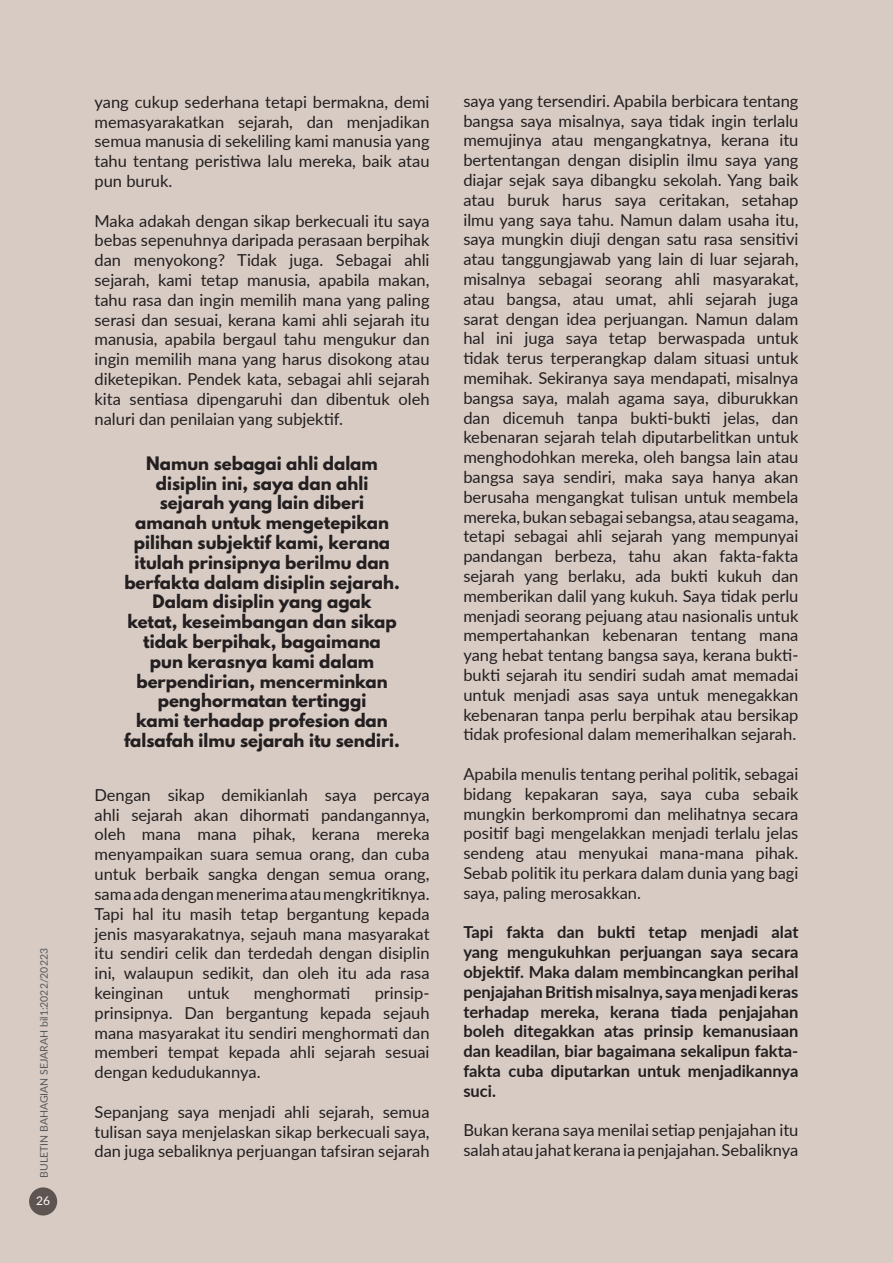
<style>
.page{position:relative;width:893px;height:1263px;background:#d8cbc3}
.page>*{position:absolute;margin:0;border:0;box-sizing:border-box;transform-origin:0 0}
.teks{font:16.5px/19.8px "Lato";color:#231f20;text-align:justify}
.teks-2{font:700 16.5px/19.8px "League Spartan";color:#231f20;text-align:center}
.teks-3{font:700 16.5px/19.8px "Lato";color:#231f20;text-align:justify}
.teks_artikel{font:16.5px/19.8px "Lato";color:#231f20;text-align:justify}
.t1{font:12px "Lato";color:#fff}
.t2{font:10.5px "Lato";color:#57585a}
</style>
<div class="page">
<div style="left:29px;top:1187px;width:28px;height:28px;background:#5e5553;border-radius:50%"></div>
<p class="t2" style="left:36px;top:1178px;width:231px;rotate:-90deg">BULETIN BAHAGIAN SEJARAH bil1:2022/20223</p>
<p class="t1" style="left:36px;top:1191px;width:15px">26</p>
<p class="teks_artikel" style="left:94px;top:91px;width:337px">yang cukup sederhana tetapi bermakna, demi memasyarakatkan sejarah, dan menjadikan semua manusia di sekeliling kami manusia yang tahu tentang peristiwa lalu mereka, baik atau pun buruk.</p>
<p class="teks" style="left:94px;top:210px;width:337px">Maka adakah dengan sikap berkecuali itu saya bebas sepenuhnya daripada perasaan berpihak dan menyokong? Tidak juga. Sebagai ahli sejarah, kami tetap manusia, apabila makan, tahu rasa dan ingin memilih mana yang paling serasi dan sesuai, kerana kami ahli sejarah itu manusia, apabila bergaul tahu mengukur dan ingin memilih mana yang harus disokong atau diketepikan. Pendek kata, sebagai ahli sejarah kita sentiasa dipengaruhi dan dibentuk oleh naluri dan penilaian yang subjektif.</p>
<p class="teks-2" style="left:124px;top:453px;width:277px">Namun sebagai ahli dalam disiplin ini, saya dan ahli sejarah yang lain diberi amanah untuk mengetepikan pilihan subjektif kami, kerana itulah prinsipnya berilmu dan berfakta dalam disiplin sejarah.<br>Dalam disiplin yang agak<br>ketat, keseimbangan dan sikap tidak berpihak, bagaimana<br>pun kerasnya kami dalam berpendirian, mencerminkan penghormatan tertinggi<br>kami terhadap profesion dan falsafah ilmu sejarah itu sendiri.</p>
<p class="teks" style="left:94px;top:784px;width:337px">Dengan sikap demikianlah saya percaya ahli sejarah akan dihormati pandangannya, oleh mana mana pihak, kerana mereka menyampaikan suara semua orang, dan cuba untuk berbaik sangka dengan semua orang, sama ada dengan menerima atau mengkritiknya.<br>Tapi hal itu masih tetap bergantung kepada jenis masyarakatnya, sejauh mana masyarakat itu sendiri celik dan terdedah dengan disiplin ini, walaupun sedikit, dan oleh itu ada rasa keinginan</p>
<p class="teks" style="left:188px;top:982px;width:43px">untuk</p>
<p class="teks" style="left:254px;top:982px;width:98px">menghormati</p>
<p class="teks" style="left:94px;top:982px;width:337px;text-indent:280px">prinsip&shy;prinsipnya. Dan bergantung kepada sejauh mana masyarakat itu sendiri menghormati dan memberi tempat kepada ahli sejarah sesuai dengan kedudukannya.</p>
<p class="teks" style="left:94px;top:1101px;width:337px">Sepanjang saya menjadi ahli sejarah, semua tulisan saya menjelaskan sikap berkecuali saya, dan juga sebaliknya perjuangan tafsiran sejarah</p>
<p class="teks" style="left:463px;top:90px;width:337px">saya yang tersendiri. Apabila berbicara tentang bangsa saya misalnya, saya tidak ingin terlalu memujinya atau mengangkatnya, kerana itu bertentangan dengan disiplin ilmu saya yang diajar sejak saya dibangku sekolah. Yang baik atau buruk harus saya ceritakan, setahap ilmu yang saya tahu. Namun dalam usaha itu, saya mungkin diuji dengan satu rasa sensitivi atau tanggungjawab yang lain di luar sejarah, misalnya sebagai seorang ahli masyarakat, atau bangsa, atau umat, ahli sejarah juga sarat dengan idea perjuangan. Namun dalam hal ini juga saya tetap berwaspada untuk tidak terus terperangkap dalam situasi untuk memihak. Sekiranya saya mendapati, misalnya bangsa saya, malah agama saya, diburukkan dan dicemuh tanpa bukti-bukti jelas, dan kebenaran sejarah telah diputarbelitkan untuk menghodohkan mereka, oleh bangsa lain atau bangsa saya sendiri, maka saya hanya akan berusaha mengangkat tulisan untuk membela mereka, bukan sebagai sebangsa, atau seagama, tetapi sebagai ahli sejarah yang mempunyai pandangan berbeza, tahu akan fakta-fakta sejarah yang berlaku, ada bukti kukuh dan memberikan dalil yang kukuh. Saya tidak perlu menjadi seorang pejuang atau nasionalis untuk mempertahankan kebenaran tentang mana yang hebat tentang bangsa saya, kerana bukti&shy;bukti sejarah itu sendiri sudah amat memadai untuk menjadi asas saya untuk menegakkan kebenaran tanpa perlu berpihak atau bersikap tidak profesional dalam memerihalkan sejarah.</p>
<p class="teks" style="left:463px;top:763px;width:337px">Apabila menulis tentang perihal politik, sebagai bidang kepakaran saya, saya cuba sebaik mungkin berkompromi dan melihatnya secara positif bagi mengelakkan menjadi terlalu jelas sendeng atau menyukai mana-mana pihak.<br>Sebab politik itu perkara dalam dunia yang bagi saya, paling merosakkan.</p>
<p class="teks-3" style="left:463px;top:922px;width:337px">Tapi fakta dan bukti tetap menjadi alat yang mengukuhkan perjuangan saya secara objektif. Maka dalam membincangkan perihal penjajahan British misalnya, saya menjadi keras terhadap mereka, kerana tiada penjajahan boleh ditegakkan atas prinsip kemanusiaan dan keadilan, biar bagaimana sekalipun fakta&shy;fakta cuba diputarkan untuk menjadikannya suci.</p>
<p class="teks" style="left:463px;top:1120px;width:337px">Bukan kerana saya menilai setiap penjajahan itu salah atau jahat kerana ia penjajahan. Sebaliknya</p>
</div>
